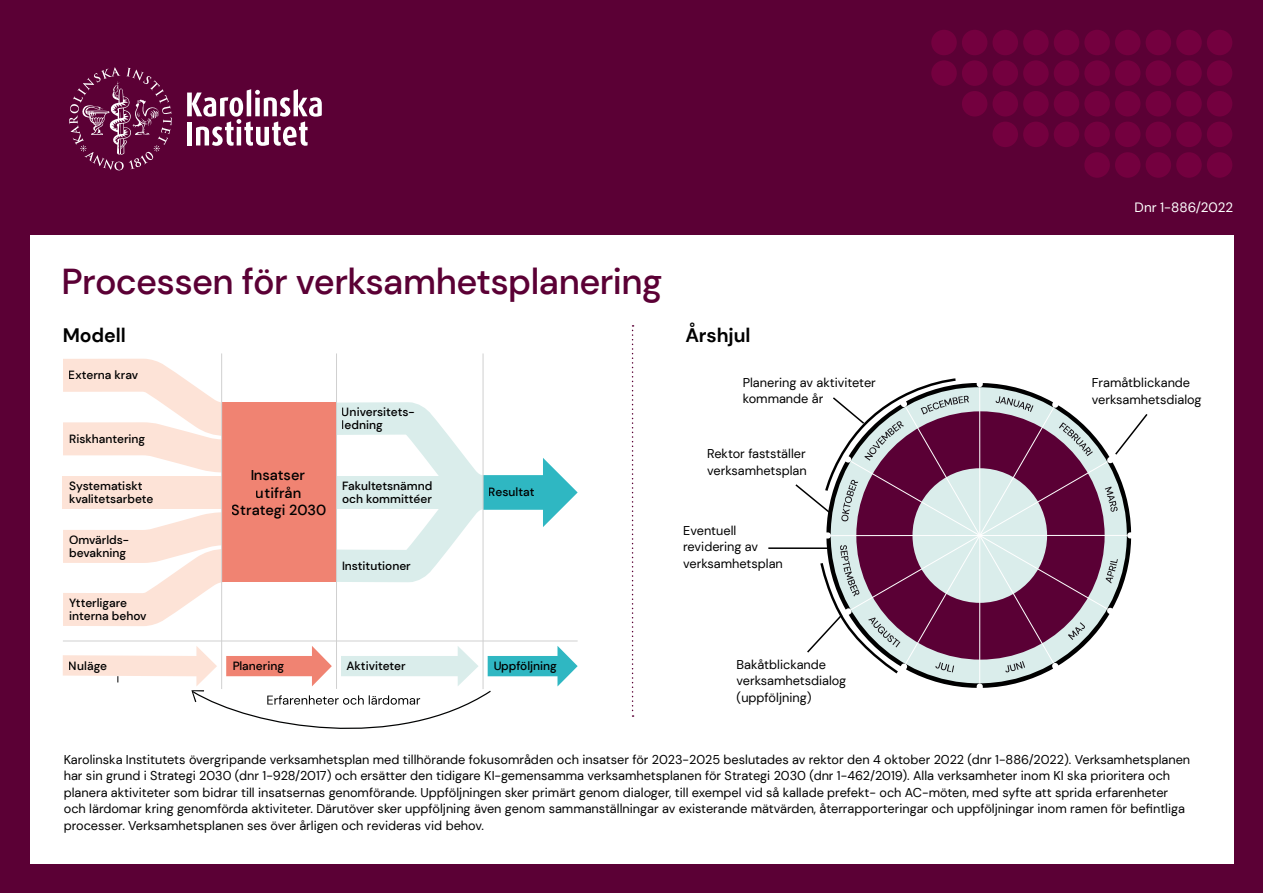
<style>
.page{position:relative;width:1263px;height:893px;background:#5b0035}
.page>*{position:absolute;margin:0;border:0;box-sizing:border-box;transform-origin:0 0}
.Rubrik{font:500 36px "DM Sans";letter-spacing:-.015em;color:#5b0035}
.Mellanrubrik{font:700 19.5px "DM Sans";color:#000}
.t1{font:500 14.55px/17.2px "DM Sans";color:#000;text-align:center}
.Mindre_brödtext{font:13.5px "DM Sans";color:#fff}
.Mindre_brödtext-2{font:12.75px/16.5px "DM Sans";color:#000}
.t2{font:500 11.85px/13.5px "DM Sans";color:#000}
</style>
<div class="page">
<svg style="left:931px;top:30px;width:301px;height:148px"></svg>
<svg style="left:187px;top:89px;width:135px;height:57px"></svg>
<svg style="left:69px;top:67px;width:103px;height:103px"></svg>
<div style="left:30px;top:235px;width:1203px;height:628px;background:#fff"></div>
<svg style="left:632px;top:325px;width:1px;height:392px"></svg>
<svg style="left:917px;top:675px;width:123px;height:13px"></svg>
<hr style="left:979px;top:535px;width:1px;height:148px;background:#fff">
<hr style="left:768px;top:547px;width:62px;height:2px;background:#000">
<svg style="left:794px;top:378px;width:354px;height:297px"></svg>
<svg style="left:62px;top:353px;width:516px;height:376px"></svg>
<h2 class="Rubrik" style="left:62px;top:259px;width:602px">Processen för verksamhetsplanering</h2>
<h3 class="Mellanrubrik" style="left:63px;top:323px;width:65px">Modell</h3>
<h3 class="Mellanrubrik" style="left:685px;top:323px;width:67px">Årshjul</h3>
<p class="Mindre_brödtext" style="left:1134px;top:199px;width:100px">Dnr 1-886/2022</p>
<p class="t2" style="left:69px;top:368px;width:71px">Externa krav</p>
<p class="t2" style="left:69px;top:432px;width:78px">Riskhantering</p>
<p class="t2" style="left:69px;top:479px;width:86px">Systematiskt kvalitetsarbete</p>
<p class="t2" style="left:69px;top:533px;width:62px">Omvärlds&shy;bevakning</p>
<p class="t2" style="left:69px;top:596px;width:79px">Ytterligare interna behov</p>
<p class="t1" style="left:232px;top:466px;width:96px">Insatser utifrån<br>Strategi 2030</p>
<p class="t2" style="left:342px;top:405px;width:75px;line-height:12.9px">Universitets&shy;ledning</p>
<p class="t2" style="left:342px;top:479px;width:92px;line-height:12.9px">Fakultetsnämnd och kommittéer</p>
<p class="t2" style="left:342px;top:559px;width:70px">Institutioner</p>
<p class="t2" style="left:69px;top:659px;width:40px">Nuläge</p>
<p class="t2" style="left:232px;top:659px;width:53px">Planering</p>
<p class="t2" style="left:346px;top:659px;width:61px">Aktiviteter</p>
<p class="t2" style="left:489px;top:485px;width:47px">Resultat</p>
<p class="t2" style="left:493px;top:659px;width:65px">Uppföljning</p>
<p class="Mindre_brödtext-2" style="left:743px;top:374px;width:135px">Planering av aktiviteter kommande år</p>
<p class="Mindre_brödtext-2" style="left:1092px;top:374px;width:100px">Framåtblickande</p>
<p class="Mindre_brödtext-2" style="left:1092px;top:391px;width:111px">verksamhetsdialog</p>
<p class="Mindre_brödtext-2" style="left:707px;top:446px;width:100px">Rektor fastställer</p>
<p class="Mindre_brödtext-2" style="left:707px;top:462px;width:101px">verksamhetsplan</p>
<p class="Mindre_brödtext-2" style="left:683px;top:522px;width:55px">Eventuell</p>
<p class="Mindre_brödtext-2" style="left:683px;top:538px;width:77px">revidering av</p>
<p class="Mindre_brödtext-2" style="left:683px;top:555px;width:101px">verksamhetsplan</p>
<p class="Mindre_brödtext-2" style="left:737px;top:656px;width:91px">Bakåtblickande</p>
<p class="Mindre_brödtext-2" style="left:737px;top:672px;width:111px">verksamhetsdialog</p>
<p class="Mindre_brödtext-2" style="left:737px;top:689px;width:76px">(uppföljning)</p>
<p class="Mindre_brödtext-2" style="left:64px;top:751px;width:1128px">Karolinska Institutets övergripande verksamhetsplan med tillhörande fokusområden och insatser för 2023-2025 beslutades av rektor den 4 oktober 2022 (dnr 1-886/2022). Verksamhetsplanen har sin grund i Strategi 2030 (dnr 1-928/2017) och ersätter den tidigare KI-gemensamma verksamhetsplanen för Strategi 2030 (dnr 1-462/2019). Alla verksamheter inom KI ska prioritera och planera aktiviteter som bidrar till insatsernas genomförande. Uppföljningen sker primärt genom dialoger, till exempel vid så kallade prefekt- och AC-möten, med syfte att sprida erfarenheter och lärdomar kring genomförda aktiviteter. Därutöver sker uppföljning även genom sammanställningar av existerande mätvärden, återrapporteringar och uppföljningar inom ramen för befintliga processer. Verksamhetsplanen ses över årligen och revideras vid behov.</p>
</div>
